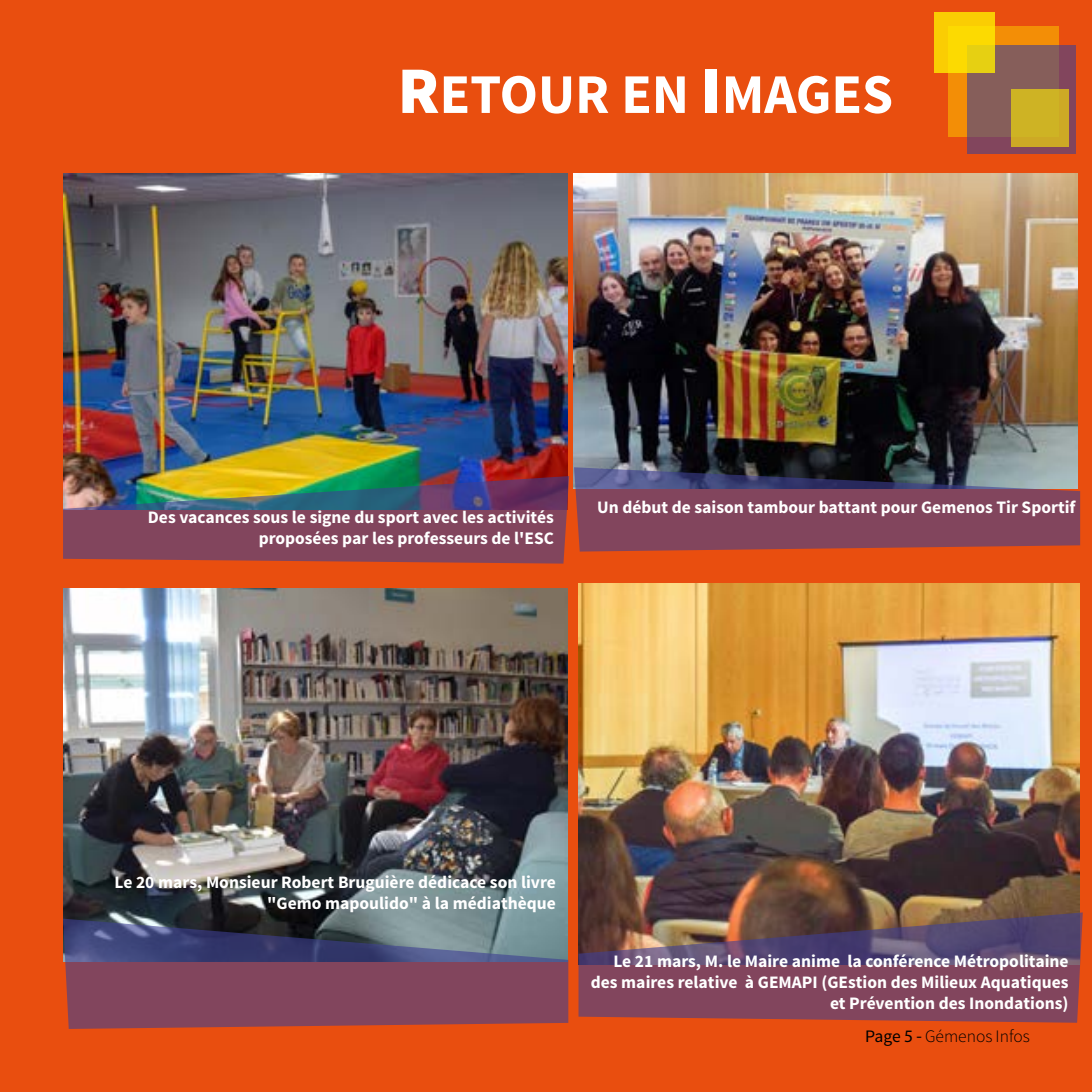
<style>
.page{position:relative;width:1092px;height:1092px;background:#fff}
.page>*{position:absolute;margin:0;border:0;box-sizing:border-box;transform-origin:0 0}
.t1{font:700 56px "Source Sans Pro";color:#fff}
.t2{font:700 17.5px/21px "Source Sans Pro";color:#fff;text-align:right}
.t3{font:300 17.5px "Source Sans Pro";color:#000}
.t4{font:17.5px "Myriad Pro";color:#000}
.s1{font-weight:900;font-size:66.5px}
.s2{font-weight:400}
.s3{font-family:"Myriad Pro";font-weight:400}
</style>
<div class="page">
<div style="left:0;top:0;width:1091px;height:1091px;background:#e94e0f"></div>
<div style="left:948px;top:26px;width:111px;height:111px;background:#f38e06"></div>
<svg style="left:966px;top:45px;width:109px;height:109px;background:#875859"></svg>
<div style="left:1011px;top:89px;width:58px;height:57px;background:#ceb324"></div>
<svg style="left:934px;top:12px;width:60px;height:60px;background:#f6d205"></svg>
<img style="left:578px;top:583px;width:501px;height:329px">
<svg style="left:578px;top:912px;width:504px;height:110px;background:#764a5c"></svg>
<img style="left:63px;top:173px;width:504px;height:294px">
<img style="left:573px;top:173px;width:504px;height:294px">
<img style="left:63px;top:467px;width:1017px;height:96px">
<img style="left:63px;top:588px;width:504px;height:330px">
<svg style="left:63px;top:918px;width:505px;height:110px;background:#6f4d65"></svg>
<h1 class="t1" style="left:397px;top:58px;width:497px"><span class="s1">R</span>ETOUR EN <span class="s1">I</span>MAGES</h1>
<p class="t2" style="left:148px;top:507px;width:407px">Des vacances sous le signe du sport avec les activités proposées par les professeurs de l'ESC</p>
<p class="t2" style="left:597px;top:497px;width:480px">Un début de saison tambour battant pour Gemenos Tir Sportif</p>
<p class="t2" style="left:114px;top:872px;width:443px">Le 20 mars, Monsieur Robert Bruguière dédicace son livre "Gemo mapoulido" à la médiathèque</p>
<p class="t2" style="left:590px;top:951px;width:479px">Le 21 mars, M. le Maire anime la conférence Métropolitaine des maires relative à GEMAPI (GEstion des Milieux Aquatiques et Prévention des Inondations)</p>
<p class="t4" style="left:904px;top:1025px;width:19px">5 -</p>
<p class="t3" style="left:865px;top:1029px;width:166px"><span class="s2">Page</span> <span class="s3">5 -</span> Gémenos Infos</p>
</div>
